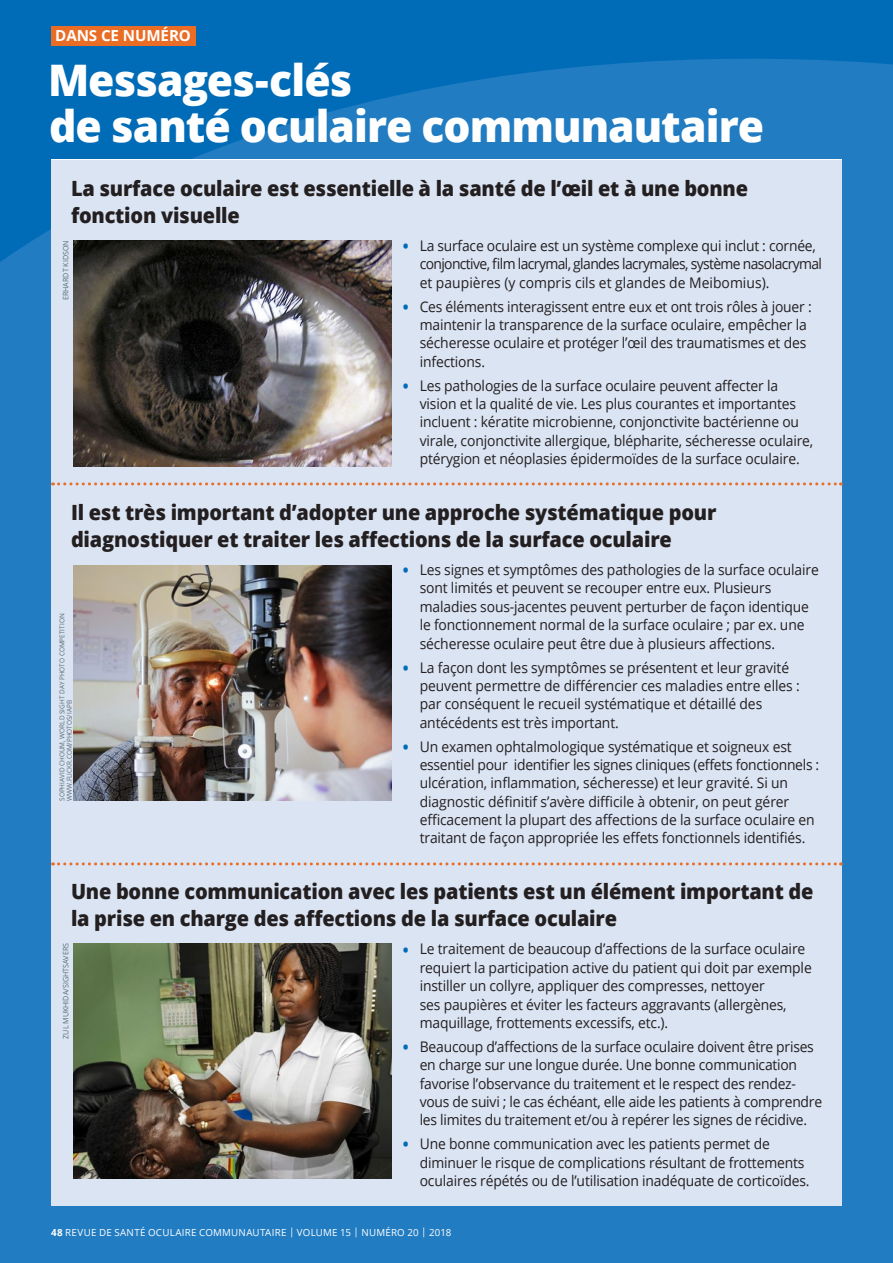
<style>
.page{position:relative;width:893px;height:1263px;background:#227cc1}
.page>*{position:absolute;margin:0;border:0;box-sizing:border-box;transform-origin:0 0}
.t1{font:800 43.5px/46.5px "Open Sans";letter-spacing:-.025em;color:#fff}
.t2{font:800 21px/27px "Open Sans";letter-spacing:-.01em;color:#231f20;scale:.95 1}
.t3{font:700 15.15px "Open Sans";letter-spacing:-.005em;color:#fff}
.t4{font:14.7px/18.3px "Open Sans";letter-spacing:-.01em;color:#231f20;scale:.95 1}
.t5{font:9.75px "Open Sans";letter-spacing:.025em;color:#fff}
.t6{font:7.5px "Open Sans";color:#586d75;scale:.95 1}
.t7{font:6.75px/7.5px "Open Sans";color:#586d75;scale:.95 1}
.s1{font-weight:700;font-size:16.5px;color:#006cb7}
.s2{font-weight:700}
</style>
<div class="page">
<svg style="left:0;top:0;width:893px;height:262px;fill:#006cb7"></svg>
<div style="left:51px;top:160px;width:791px;height:1046px;background:#dbe4f3"></div>
<img style="left:74px;top:240px;width:317px;height:226px">
<img style="left:74px;top:565px;width:317px;height:236px">
<img style="left:74px;top:943px;width:317px;height:236px">
<div style="left:51px;top:26px;width:144px;height:19px;background:#e96d24"></div>
<svg style="left:53px;top:482px;width:788px;height:3px;background:#dfbbac"></svg>
<svg style="left:53px;top:862px;width:788px;height:3px;background:#dfbbac"></svg>
<p class="t3" style="left:55px;top:25px;width:137px">DANS CE NUMÉRO</p>
<h1 class="t1" style="left:48px;top:54px;width:718px">Messages-clés<br>de santé oculaire communautaire</h1>
<h2 class="t2" style="left:71px;top:174px;width:714px">La surface oculaire est essentielle à la santé de l’œil et à une bonne fonction visuelle</h2>
<p class="t4" style="left:420px;top:236px;width:425px;text-indent:-17px"><span class="s1">•</span> La surface oculaire est un système complexe qui inclut : cornée, conjonctive, film lacrymal, glandes lacrymales, système nasolacrymal et paupières (y compris cils et glandes de Meibomius).</p>
<p class="t4" style="left:420px;top:297px;width:414px;text-indent:-17px"><span class="s1">•</span> Ces éléments interagissent entre eux et ont trois rôles à jouer : maintenir la transparence de la surface oculaire, empêcher la sécheresse oculaire et protéger l’œil des traumatismes et des infections.</p>
<p class="t4" style="left:420px;top:376px;width:416px;text-indent:-17px"><span class="s1">•</span> Les pathologies de la surface oculaire peuvent affecter la vision et la qualité de vie. Les plus courantes et importantes incluent : kératite microbienne, conjonctivite bactérienne ou virale, conjonctivite allergique, blépharite, sécheresse oculaire, ptérygion et néoplasies épidermoïdes de la surface oculaire.</p>
<h2 class="t2" style="left:71px;top:498px;width:681px">Il est très important d’adopter une approche systématique pour diagnostiquer et traiter les affections de la surface oculaire</h2>
<p class="t4" style="left:420px;top:560px;width:422px;text-indent:-17px"><span class="s1">•</span> Les signes et symptômes des pathologies de la surface oculaire sont limités et peuvent se recouper entre eux. Plusieurs maladies sous-jacentes peuvent perturber de façon identique le fonctionnement normal de la surface oculaire ; par ex. une sécheresse oculaire peut être due à plusieurs affections.</p>
<p class="t4" style="left:420px;top:658px;width:402px;text-indent:-17px"><span class="s1">•</span> La façon dont les symptômes se présentent et leur gravité peuvent permettre de différencier ces maladies entre elles : par conséquent le recueil systématique et détaillé des antécédents est très important.</p>
<p class="t4" style="left:420px;top:737px;width:422px;text-indent:-17px"><span class="s1">•</span> Un examen ophtalmologique systématique et soigneux est essentiel pour identifier les signes cliniques (effets fonctionnels : ulcération, inflammation, sécheresse) et leur gravité. Si un diagnostic définitif s’avère difficile à obtenir, on peut gérer efficacement la plupart des affections de la surface oculaire en traitant de façon appropriée les effets fonctionnels identifiés.</p>
<h2 class="t2" style="left:71px;top:877px;width:783px">Une bonne communication avec les patients est un élément important de la prise en charge des affections de la surface oculaire</h2>
<p class="t4" style="left:420px;top:939px;width:414px;text-indent:-17px"><span class="s1">•</span> Le traitement de beaucoup d’affections de la surface oculaire requiert la participation active du patient qui doit par exemple instiller un collyre, appliquer des compresses, nettoyer<br>ses paupières et éviter les facteurs aggravants (allergènes, maquillage, frottements excessifs, etc.).</p>
<p class="t4" style="left:420px;top:1037px;width:425px;text-indent:-17px"><span class="s1">•</span> Beaucoup d’affections de la surface oculaire doivent être prises en charge sur une longue durée. Une bonne communication favorise l’observance du traitement et le respect des rendez&shy;vous de suivi ; le cas échéant, elle aide les patients à comprendre les limites du traitement et/ou à repérer les signes de récidive.</p>
<p class="t4" style="left:420px;top:1134px;width:412px;text-indent:-17px"><span class="s1">•</span> Une bonne communication avec les patients permet de diminuer le risque de complications résultant de frottements oculaires répétés ou de l’utilisation inadéquate de corticoïdes.</p>
<p class="t6" style="left:60px;top:300px;width:65px;rotate:-90deg">ERHARDT KIDSON</p>
<p class="t7" style="left:58px;top:801px;width:199px;rotate:-90deg">SOPHIAVID CHOUM, WORLD SIGHT DAY PHOTO COMPETITION<br>WWW.FLICKR.COM/PHOTOS/IAPB</p>
<p class="t6" style="left:60px;top:1038px;width:102px;rotate:-90deg">ZUL MUKHIDA/SIGHTSAVERS</p>
<p class="t5" style="left:51px;top:1226px;width:402px"><span class="s2">48</span> REVUE DE SANTÉ OCULAIRE COMMUNAUTAIRE | VOLUME 15 | NUMÉRO 20 | 2018</p>
</div>
